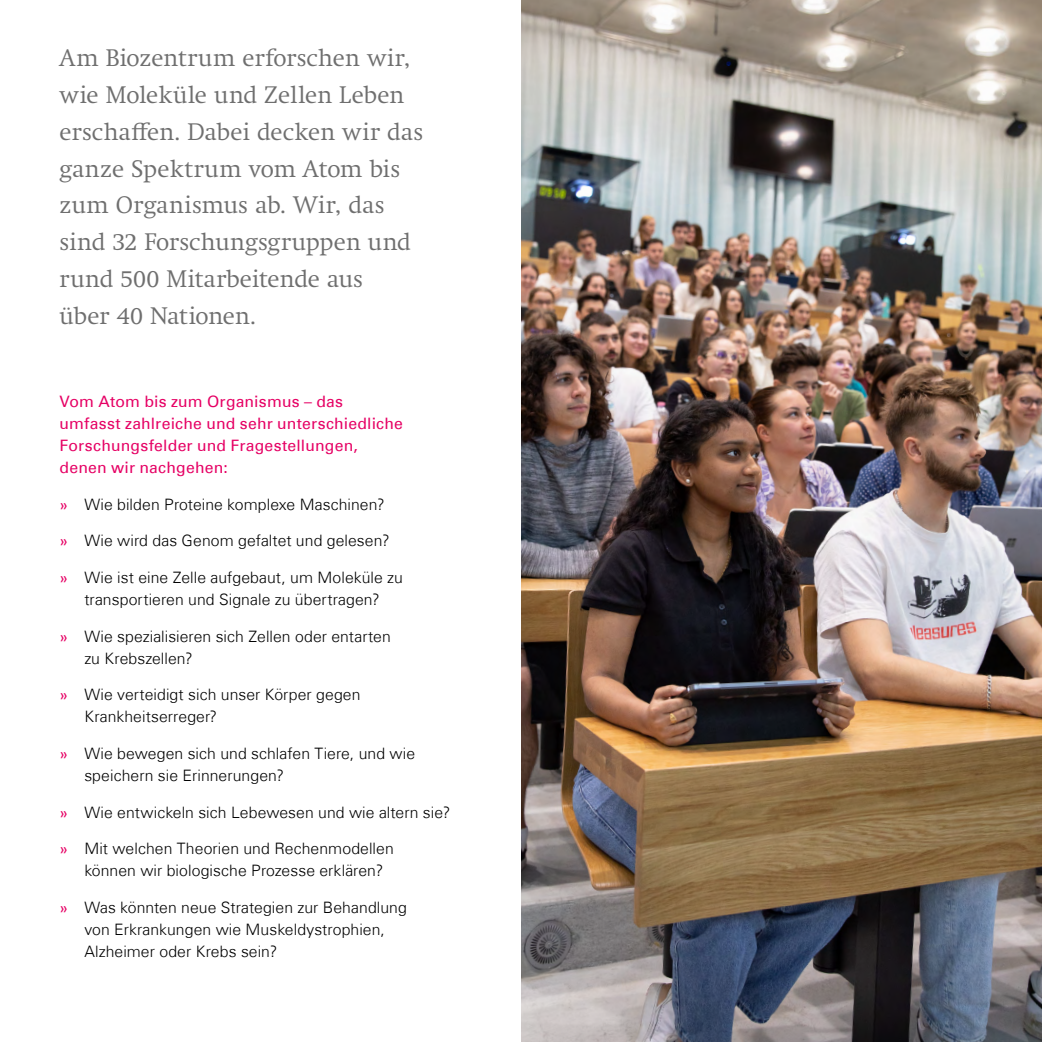
<style>
.page{position:relative;width:1042px;height:1042px;background:#fff}
.page>*{position:absolute;margin:0;border:0;box-sizing:border-box;transform-origin:0 0}
.t1{font:300 24.5px/36.8px "Swift Neue LT Pro";letter-spacing:.005em;color:#6f6f6f}
.t2{font:300 15.75px/21.9px "Univers Com 45";letter-spacing:.005em;color:#000}
.t3{font:15.75px/21.9px "Univers Com 55 Roman";letter-spacing:.015em;color:#e60064}
.s1{font-family:"Univers Com 55 Roman";font-weight:400;color:#e60064}
</style>
<div class="page">
<img style="left:521px;top:0;width:521px;height:1042px">
<h1 class="t1" style="left:60px;top:40px;width:365px">Am Biozentrum erforschen wir, wie Moleküle und Zellen Leben erschaffen. Dabei decken wir das ganze Spektrum vom Atom bis zum Organismus ab. Wir, das sind 32 Forschungsgruppen und rund 500 Mitarbeitende aus<br>über 40 Nationen.</h1>
<p class="t3" style="left:60px;top:391px;width:345px">Vom Atom bis zum Organismus – das umfasst zahlreiche und sehr unterschiedliche Forschungsfelder und Fragestellungen, denen wir nachgehen:</p>
<p class="t2" style="left:60px;top:493px;width:327px"><span class="s1">»</span> Wie bilden Proteine komplexe Maschinen?</p>
<p class="t2" style="left:60px;top:530px;width:332px"><span class="s1">»</span> Wie wird das Genom gefaltet und gelesen?</p>
<p class="t2" style="left:60px;top:566px;width:345px;text-align:center"><span class="s1">»</span> Wie ist eine Zelle aufgebaut, um Moleküle zu transportieren und Signale zu übertragen?</p>
<p class="t2" style="left:84px;top:625px;width:308px;text-indent:-25px"><span class="s1">»</span> Wie spezialisieren sich Zellen oder entarten zu Krebszellen?</p>
<p class="t2" style="left:84px;top:684px;width:278px;text-indent:-25px"><span class="s1">»</span> Wie verteidigt sich unser Körper gegen<br>Krankheitserreger?</p>
<p class="t2" style="left:84px;top:742px;width:332px;text-indent:-25px"><span class="s1">»</span> Wie bewegen sich und schlafen Tiere, und wie speichern sie Erinnerungen?</p>
<p class="t2" style="left:60px;top:801px;width:392px"><span class="s1">»</span> Wie entwickeln sich Lebewesen und wie altern sie?</p>
<p class="t2" style="left:84px;top:838px;width:311px;text-indent:-25px"><span class="s1">»</span> Mit welchen Theorien und Rechenmodellen können wir biologische Prozesse erklären?</p>
<p class="t2" style="left:84px;top:896px;width:324px;text-indent:-25px"><span class="s1">»</span> Was könnten neue Strategien zur Behandlung von Erkrankungen wie Muskeldystrophien,<br>Alzheimer oder Krebs sein?</p>
</div>
